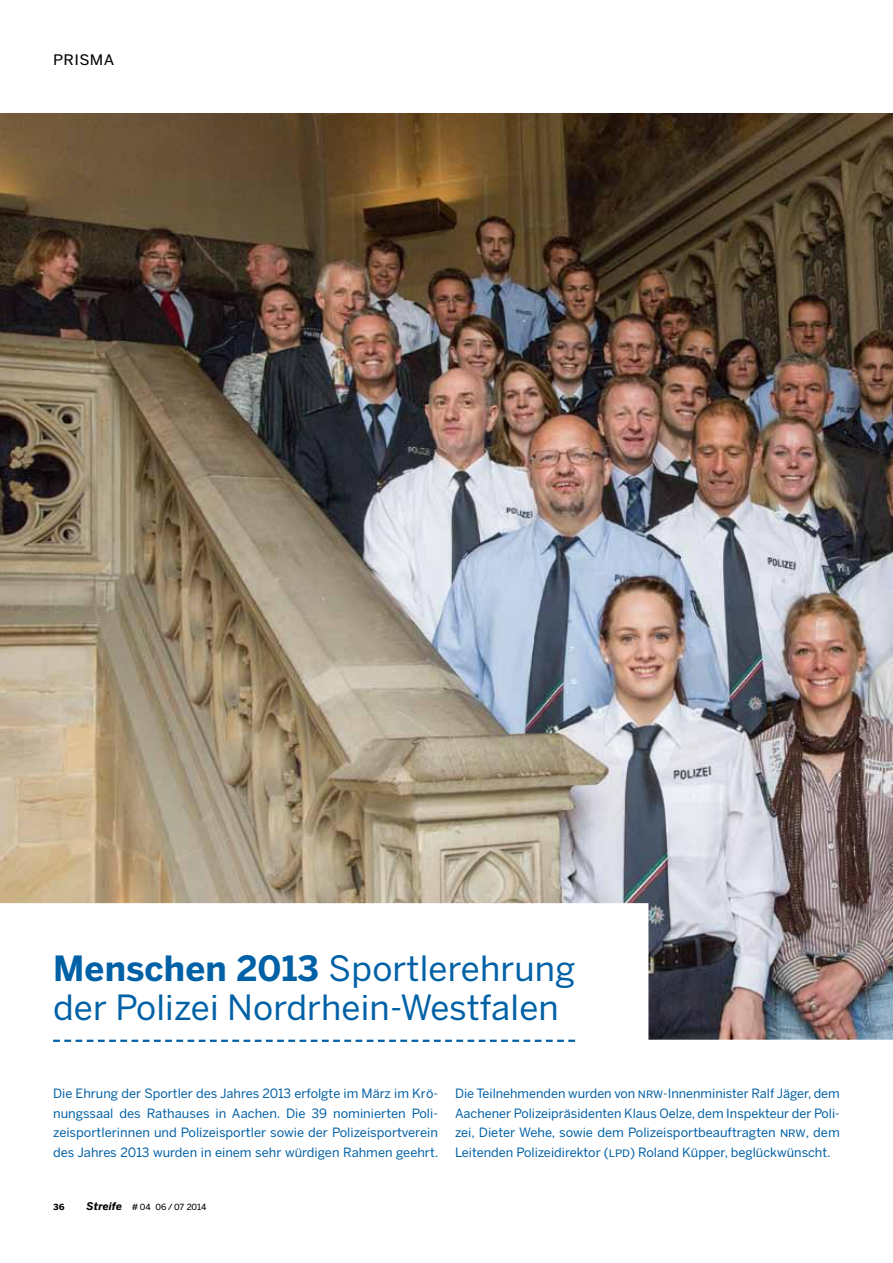
<style>
.page{position:relative;width:893px;height:1263px;background:#fff}
.page>*{position:absolute;margin:0;border:0;box-sizing:border-box;transform-origin:0 0}
.t1{font:34.5px/39px "Benton Sans";letter-spacing:.005em;color:#0061a7}
.t2{font:18px "Benton Sans Regular SC";letter-spacing:.02em;color:#000}
.t3{font:12.75px/19.5px "Benton Sans";color:#0061a7;text-align:justify}
.t4{font:10.5px "Benton Sans Regular SC";letter-spacing:-.005em;color:#000}
.t5{font:10.5px "Benton Sans Bold SC";color:#000}
.s1{font-weight:700}
.s2{font-family:"Benton Sans Regular SC"}
.s3{font-family:"Benton Sans";font-weight:700;font-style:italic}
</style>
<div class="page">
<img style="left:0;top:113px;width:893px;height:927px">
<svg style="left:53px;top:1040px;width:522px;height:2px"></svg>
<h2 class="t2" style="left:53px;top:47px;width:63px">PRISMA</h2>
<h1 class="t1" style="left:53px;top:949px;width:524px"><span class="s1">Menschen 2013</span> Sportlerehrung der Polizei Nordrhein-Westfalen</h1>
<p class="t3" style="left:53px;top:1083px;width:387px">Die Ehrung der Sportler des Jahres 2013 erfolgte im März im Krö&shy;nungssaal des Rathauses in Aachen. Die 39 nominierten Poli&shy;zeisportlerinnen und Polizeisportler sowie der Polizeisportverein des Jahres 2013 wurden in einem sehr würdigen Rahmen geehrt.</p>
<p class="t3" style="left:455px;top:1083px;width:386px">Die Teilnehmenden wurden von <span class="s2">NRW</span>-Innenminister Ralf Jäger, dem Aachener Polizeipräsidenten Klaus Oelze, dem Inspekteur der Poli&shy;zei, Dieter Wehe, sowie dem Polizeisportbeauftragten <span class="s2">NRW</span>, dem Leitenden Polizeidirektor (<span class="s2">LPD</span>) Roland Küpper, beglückwünscht.</p>
<p class="t5" style="left:53px;top:1199px;width:13px">36</p>
<p class="t4" style="left:87px;top:1199px;width:121px"><span class="s3">Streife</span> #04 06/07 2014</p>
</div>
